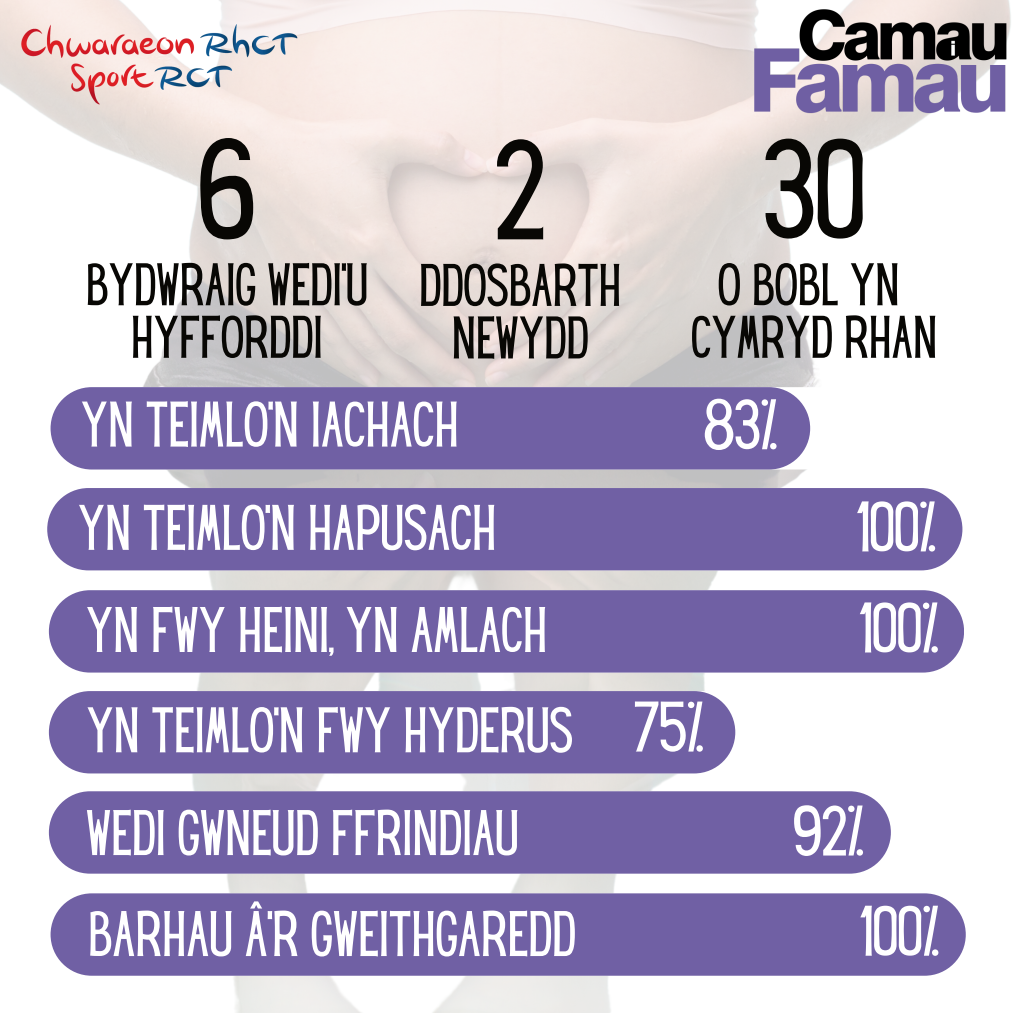
<style>
.page{position:relative;width:1013px;height:1013px;background:#fff}
.page>*{position:absolute;margin:0;border:0;box-sizing:border-box;transform-origin:0 0}
.t1{font:125px "Hey Gotcha";color:#080704}
.t2{font:62.5px "Hey Gotcha";color:#fff}
.t3{font:56.25px/102.8px "Hey Gotcha";color:#fff}
.t4{font:52.5px/52.5px "Hey Gotcha";color:#080704;text-align:center}
</style>
<div class="page">
<img style="left:0;top:0;width:966px;height:1012px">
<img style="left:0;top:16px;width:317px;height:100px">
<div style="left:49px;top:590px;width:915px;height:82px;background:#7060a4;border-radius:41px"></div>
<div style="left:49px;top:691px;width:915px;height:82px;background:#fff;border-radius:41px"></div>
<div style="left:49px;top:691px;width:686px;height:82px;background:#7060a4;border-radius:41px"></div>
<div style="left:49px;top:791px;width:915px;height:82px;background:#fff;border-radius:41px"></div>
<div style="left:49px;top:791px;width:841px;height:82px;background:#7060a4;border-radius:41px"></div>
<div style="left:51px;top:893px;width:914px;height:82px;background:#7060a4;border-radius:41px"></div>
<div style="left:51px;top:387px;width:914px;height:82px;background:#fff;border-radius:41px"></div>
<div style="left:51px;top:387px;width:759px;height:82px;background:#7060a4;border-radius:41px"></div>
<div style="left:47px;top:488px;width:915px;height:82px;background:#7060a4;border-radius:41px"></div>
<img style="left:749px;top:0;width:262px;height:127px">
<h1 class="t1" style="left:198px;top:115px;width:59px">6</h1>
<p class="t4" style="left:86px;top:259px;width:283px">BYDWRAIG WEDI'U<br>HYFFORDDI</p>
<h1 class="t1" style="left:495px;top:115px;width:52px">2</h1>
<p class="t4" style="left:419px;top:259px;width:204px">DDOSBARTH<br>NEWYDD</p>
<h1 class="t1" style="left:763px;top:115px;width:103px">30</h1>
<p class="t4" style="left:691px;top:259px;width:247px">O BOBL YN<br>CYMRYD RHAN</p>
<p class="t3" style="left:81px;top:373px;width:379px">YN TEIMLO'N IACHACH</p>
<p class="t2" style="left:703px;top:387px;width:75px">83%</p>
<p class="t3" style="left:78px;top:476px;width:420px">YN TEIMLO'N HAPUSACH</p>
<p class="t2" style="left:856px;top:489px;width:82px">100%</p>
<p class="t3" style="left:86px;top:578px;width:463px">YN FWY HEINI, YN AMLACH</p>
<p class="t3" style="left:86px;top:679px;width:488px">YN TEIMLO'N FWY HYDERUS<br>WEDI GWNEUD FFRINDIAU</p>
<p class="t3" style="left:88px;top:882px;width:489px">BARHAU Â'R GWEITHGAREDD</p>
<p class="t2" style="left:634px;top:689px;width:72px">75%</p>
<p class="t2" style="left:858px;top:590px;width:82px">100%</p>
<p class="t2" style="left:793px;top:793px;width:73px">92%</p>
<p class="t2" style="left:859px;top:893px;width:82px">100%</p>
</div>
